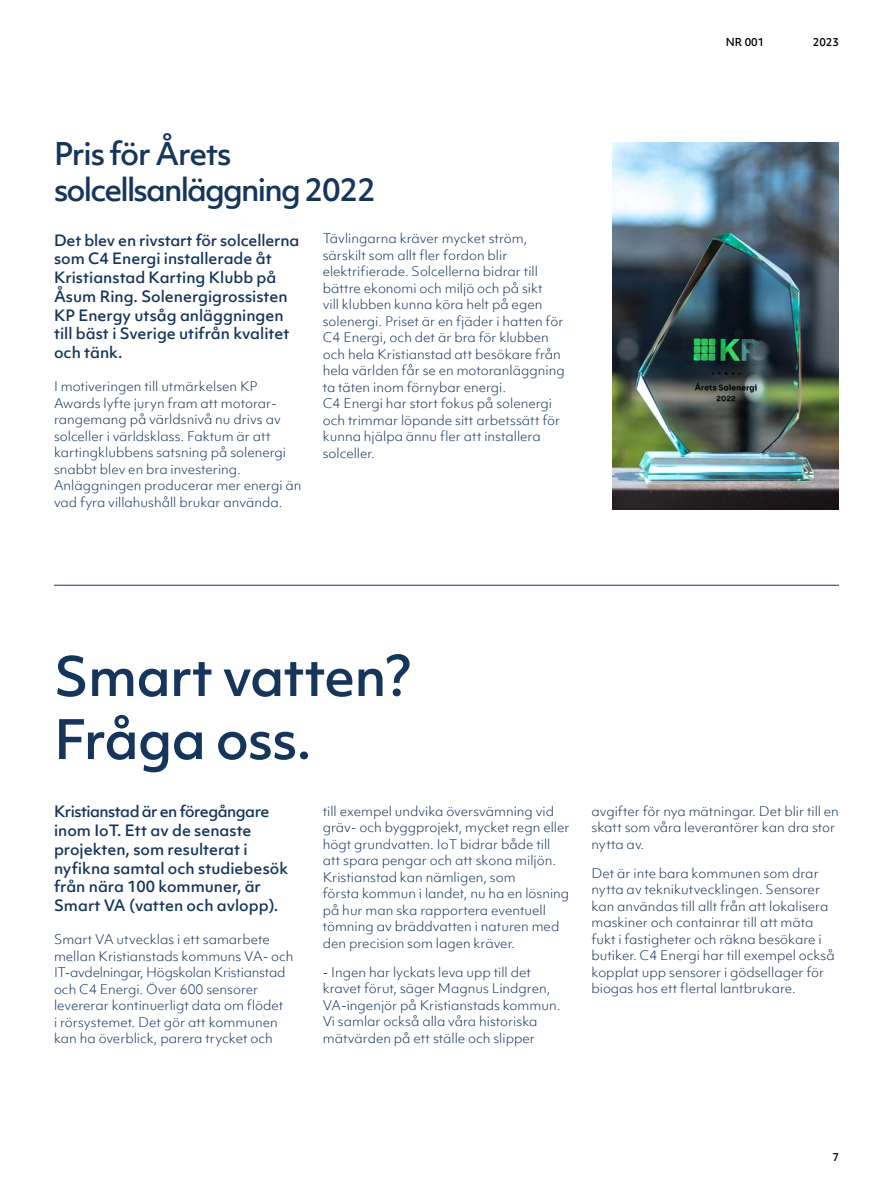
<style>
.page{position:relative;width:893px;height:1191px;background:#fff}
.page>*{position:absolute;margin:0;border:0;box-sizing:border-box;transform-origin:0 0}
.t1{font:500 52.5px/63px "Objektiv Mk 1";letter-spacing:-.02em;color:#16355b}
.t2{font:500 30px/36px "Objektiv Mk 1";letter-spacing:-.06em;color:#16355b}
.t3{font:500 15px/18.8px "Objektiv Mk 1";color:#16355b}
.t4{font:300 12.75px/16.5px "Objektiv Mk 1";color:#16355b}
.t5{font:500 10.5px "Objektiv Mk 1";color:#000}
</style>
<div class="page">
<hr style="left:54px;top:585px;width:785px;height:1px;background:#16355b">
<img style="left:613px;top:142px;width:226px;height:368px">
<h2 class="t2" style="left:54px;top:136px;width:323px">Pris för Årets solcellsanläggning 2022</h2>
<p class="t3" style="left:54px;top:230px;width:247px">Det blev en rivstart för solcellerna som C4 Energi installerade åt<br>Kristianstad Karting Klubb på<br>Åsum Ring. Solenergigrossisten<br>KP Energy utsåg anläggningen till bäst i Sverige utifrån kvalitet och tänk.</p>
<p class="t4" style="left:54px;top:378px;width:249px">I motiveringen till utmärkelsen KP Awards lyfte juryn fram att motorar&shy;rangemang på världsnivå nu drivs av solceller i världsklass. Faktum är att kartingklubbens satsning på solenergi snabbt blev en bra investering.<br>Anläggningen producerar mer energi än vad fyra villahushåll brukar använda.</p>
<p class="t4" style="left:323px;top:230px;width:243px">Tävlingarna kräver mycket ström, särskilt som allt fler fordon blir elektrifierade. Solcellerna bidrar till bättre ekonomi och miljö och på sikt<br>vill klubben kunna köra helt på egen solenergi. Priset är en fjäder i hatten för C4 Energi, och det är bra för klubben och hela Kristianstad att besökare från hela världen får se en motoranläggning ta täten inom förnybar energi.<br>C4 Energi har stort fokus på solenergi och trimmar löpande sitt arbetssätt för kunna hjälpa ännu fler att installera solceller.</p>
<p class="t5" style="left:726px;top:35px;width:40px">NR 001</p>
<p class="t5" style="left:813px;top:35px;width:28px">2023</p>
<h1 class="t1" style="left:54px;top:644px;width:359px">Smart vatten?<br>Fråga oss.</h1>
<p class="t3" style="left:54px;top:802px;width:236px">Kristianstad är en föregångare inom IoT. Ett av de senaste projekten, som resulterat i nyfikna samtal och studiebesök från nära 100 kommuner, är<br>Smart VA (vatten och avlopp).</p>
<p class="t4" style="left:54px;top:931px;width:241px">Smart VA utvecklas i ett samarbete mellan Kristianstads kommuns VA- och IT-avdelningar, Högskolan Kristianstad och C4 Energi. Över 600 sensorer levererar kontinuerligt data om flödet<br>i rörsystemet. Det gör att kommunen kan ha överblick, parera trycket och</p>
<p class="t4" style="left:323px;top:802px;width:248px">till exempel undvika översvämning vid gräv- och byggprojekt, mycket regn eller högt grundvatten. IoT bidrar både till att spara pengar och att skona miljön.<br>Kristianstad kan nämligen, som<br>första kommun i landet, nu ha en lösning på hur man ska rapportera eventuell tömning av bräddvatten i naturen med den precision som lagen kräver.</p>
<p class="t4" style="left:323px;top:963px;width:239px">- Ingen har lyckats leva upp till det kravet förut, säger Magnus Lindgren, VA-ingenjör på Kristianstads kommun.<br>Vi samlar också alla våra historiska mätvärden på ett ställe och slipper</p>
<p class="t4" style="left:591px;top:802px;width:249px">avgifter för nya mätningar. Det blir till en skatt som våra leverantörer kan dra stor nytta av.</p>
<p class="t4" style="left:591px;top:864px;width:245px">Det är inte bara kommunen som drar nytta av teknikutvecklingen. Sensorer kan användas till allt från att lokalisera maskiner och containrar till att mäta fukt i fastigheter och räkna besökare i butiker. C4 Energi har till exempel också kopplat upp sensorer i gödsellager för biogas hos ett flertal lantbrukare.</p>
<p class="t5" style="left:832px;top:1149px;width:8px">7</p>
</div>
